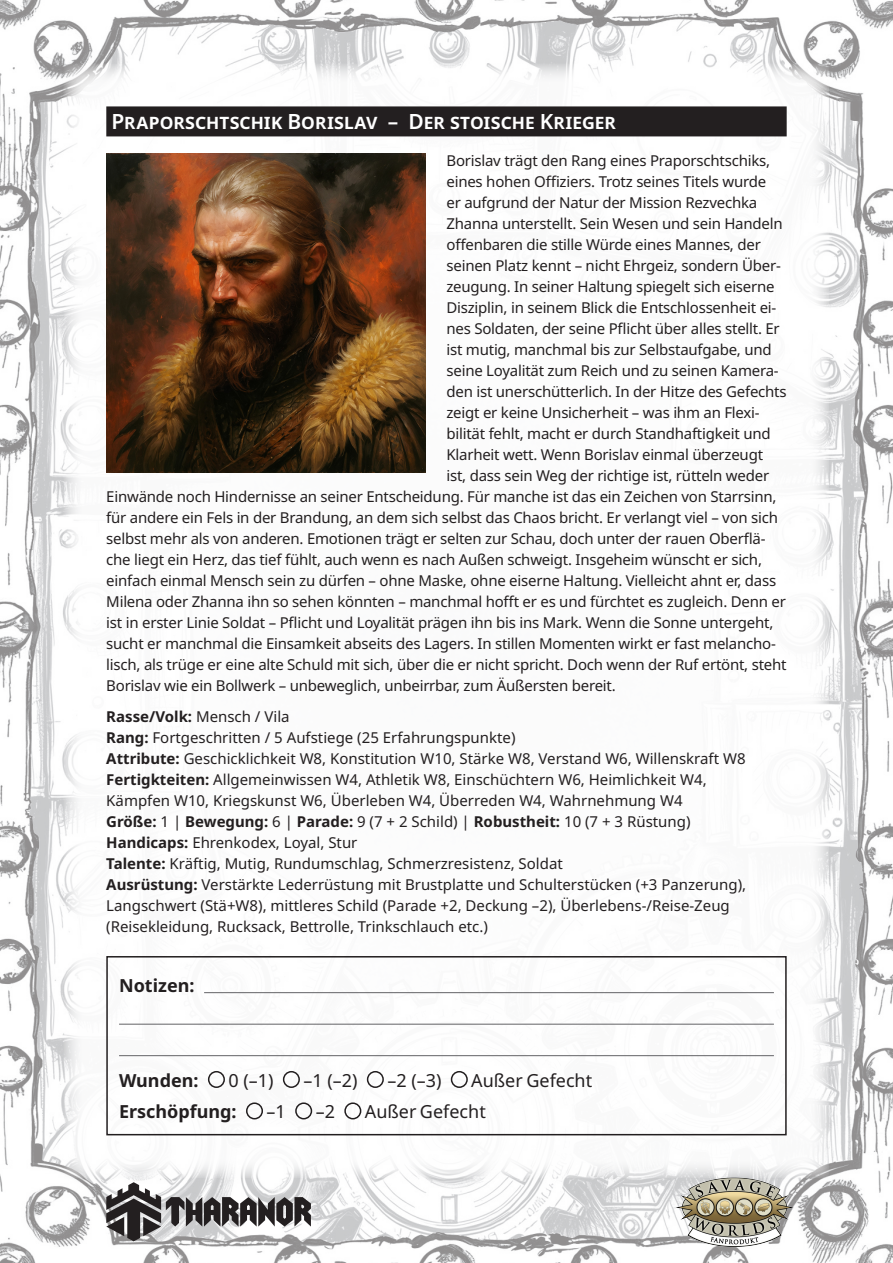
<style>
.page{position:relative;width:893px;height:1263px;background:#fff}
.page>*{position:absolute;margin:0;border:0;box-sizing:border-box;transform-origin:0 0}
.Standard_Zwischenübe{font:600 21px "Noto Sans";letter-spacing:.005em;color:#fff}
.Standard_Fließtext{font:18px "Noto Sans";color:#231f20}
.Standard_Fließtext-2{font:700 18px "Noto Sans";color:#231f20}
.Standard_Fließtext-3{font:15px/21px "Noto Sans";letter-spacing:-.015em;color:#231f20}
.s1{font-weight:700}
</style>
<div class="page">
<img style="left:0;top:0;width:893px;height:1263px">
<div style="left:64px;top:64px;width:765px;height:1114px;background:#fff"></div>
<svg style="left:106px;top:1182px;width:205px;height:59px"></svg>
<img style="left:674px;top:1171px;width:121px;height:81px">
<div style="left:106px;top:106px;width:681px;height:30px;background:#231f20"></div>
<img style="left:106px;top:153px;width:319px;height:319px">
<div style="left:106px;top:956px;width:681px;height:179px;border:2px solid #231f20"></div>
<div style="left:208px;top:1071px;width:17px;height:17px;border:2px solid #231f20;border-radius:50%"></div>
<div style="left:283px;top:1071px;width:17px;height:17px;border:2px solid #231f20;border-radius:50%"></div>
<div style="left:367px;top:1071px;width:17px;height:17px;border:2px solid #231f20;border-radius:50%"></div>
<div style="left:451px;top:1071px;width:17px;height:17px;border:2px solid #231f20;border-radius:50%"></div>
<div style="left:246px;top:1102px;width:17px;height:17px;border:2px solid #231f20;border-radius:50%"></div>
<div style="left:295px;top:1102px;width:17px;height:17px;border:2px solid #231f20;border-radius:50%"></div>
<div style="left:344px;top:1102px;width:17px;height:17px;border:2px solid #231f20;border-radius:50%"></div>
<hr style="left:204px;top:992px;width:570px;height:1px;background:#636366">
<hr style="left:119px;top:1024px;width:655px;height:1px;background:#636366">
<hr style="left:119px;top:1055px;width:655px;height:1px;background:#636366">
<p class="Standard_Zwischenübe" style="left:112px;top:109px;width:506px">Praporschtschik Borislav – Der stoische Krieger</p>
<p class="Standard_Fließtext-3" style="left:446px;top:150px;width:325px">Borislav trägt den Rang eines Praporschtschiks,</p>
<p class="Standard_Fließtext-3" style="left:446px;top:171px;width:321px">eines hohen Offiziers. Trotz seines Titels wurde</p>
<p class="Standard_Fließtext-3" style="left:446px;top:192px;width:312px">er aufgrund der Natur der Mission Rezvechka</p>
<p class="Standard_Fließtext-3" style="left:446px;top:213px;width:338px">Zhanna unterstellt. Sein Wesen und sein Handeln</p>
<p class="Standard_Fließtext-3" style="left:446px;top:234px;width:316px">offenbaren die stille Würde eines Mannes, der</p>
<p class="Standard_Fließtext-3" style="left:446px;top:255px;width:336px">seinen Platz kennt – nicht Ehrgeiz, sondern Über-</p>
<p class="Standard_Fließtext-3" style="left:446px;top:276px;width:330px">zeugung. In seiner Haltung spiegelt sich eiserne</p>
<p class="Standard_Fließtext-3" style="left:446px;top:297px;width:331px">Disziplin, in seinem Blick die Entschlossenheit ei-</p>
<p class="Standard_Fließtext-3" style="left:446px;top:318px;width:335px">nes Soldaten, der seine Pflicht über alles stellt. Er</p>
<p class="Standard_Fließtext-3" style="left:446px;top:339px;width:327px">ist mutig, manchmal bis zur Selbstaufgabe, und</p>
<p class="Standard_Fließtext-3" style="left:446px;top:360px;width:334px">seine Loyalität zum Reich und zu seinen Kamera-</p>
<p class="Standard_Fließtext-3" style="left:446px;top:381px;width:342px">den ist unerschütterlich. In der Hitze des Gefechts</p>
<p class="Standard_Fließtext-3" style="left:446px;top:402px;width:315px">zeigt er keine Unsicherheit – was ihm an Flexi-</p>
<p class="Standard_Fließtext-3" style="left:446px;top:423px;width:326px">bilität fehlt, macht er durch Standhaftigkeit und</p>
<p class="Standard_Fließtext-3" style="left:446px;top:444px;width:318px">Klarheit wett. Wenn Borislav einmal überzeugt</p>
<p class="Standard_Fließtext-3" style="left:446px;top:465px;width:324px">ist, dass sein Weg der richtige ist, rütteln weder</p>
<p class="Standard_Fließtext-3" style="left:106px;top:486px;width:672px">Einwände noch Hindernisse an seiner Entscheidung. Für manche ist das ein Zeichen von Starrsinn,</p>
<p class="Standard_Fließtext-3" style="left:106px;top:507px;width:673px">für andere ein Fels in der Brandung, an dem sich selbst das Chaos bricht. Er verlangt viel – von sich</p>
<p class="Standard_Fließtext-3" style="left:106px;top:528px;width:661px">selbst mehr als von anderen. Emotionen trägt er selten zur Schau, doch unter der rauen Oberflä-</p>
<p class="Standard_Fließtext-3" style="left:106px;top:549px;width:657px">che liegt ein Herz, das tief fühlt, auch wenn es nach Außen schweigt. Insgeheim wünscht er sich,</p>
<p class="Standard_Fließtext-3" style="left:106px;top:570px;width:671px">einfach einmal Mensch sein zu dürfen – ohne Maske, ohne eiserne Haltung. Vielleicht ahnt er, dass</p>
<p class="Standard_Fließtext-3" style="left:106px;top:591px;width:681px">Milena oder Zhanna ihn so sehen könnten – manchmal hofft er es und fürchtet es zugleich. Denn er</p>
<p class="Standard_Fließtext-3" style="left:106px;top:612px;width:669px">ist in erster Linie Soldat – Pflicht und Loyalität prägen ihn bis ins Mark. Wenn die Sonne untergeht,</p>
<p class="Standard_Fließtext-3" style="left:106px;top:633px;width:671px">sucht er manchmal die Einsamkeit abseits des Lagers. In stillen Momenten wirkt er fast melancho-</p>
<p class="Standard_Fließtext-3" style="left:106px;top:654px;width:682px">lisch, als trüge er eine alte Schuld mit sich, über die er nicht spricht. Doch wenn der Ruf ertönt, steht</p>
<p class="Standard_Fließtext-3" style="left:106px;top:675px;width:511px">Borislav wie ein Bollwerk – unbeweglich, unbeirrbar, zum Äußersten bereit.</p>
<p class="Standard_Fließtext-3" style="left:106px;top:706px;width:641px"><span class="s1">Rasse/Volk:</span> Mensch / Vila<br><span class="s1">Rang:</span> Fortgeschritten / 5 Aufstiege (25 Erfahrungspunkte)<br><span class="s1">Attribute:</span> Geschicklichkeit W8, Konstitution W10, Stärke W8, Verstand W6, Willenskraft W8<br><span class="s1">Fertigkteiten:</span> Allgemeinwissen W4, Athletik W8, Einschüchtern W6, Heimlichkeit W4, Kämpfen W10, Kriegskunst W6, Überleben W4, Überreden W4, Wahrnehmung W4<br><span class="s1">Größe:</span> 1 | <span class="s1">Bewegung:</span> 6 | <span class="s1">Parade:</span> 9 (7 + 2 Schild) | <span class="s1">Robustheit:</span> 10 (7 + 3 Rüstung)<br><span class="s1">Handicaps:</span> Ehrenkodex, Loyal, Stur<br><span class="s1">Talente:</span> Kräftig, Mutig, Rundumschlag, Schmerzresistenz, Soldat<br><span class="s1">Ausrüstung:</span> Verstärkte Lederrü stung mit Brustplatte und Schulterstü cken (+3 Panzerung), Langschwert (Stä+W8), mittleres Schild (Parade +2, Deckung –2), Überlebens-/Reise-Zeug (Reisekleidung, Rucksack, Bettrolle, Trinkschlauch etc.)</p>
<p class="Standard_Fließtext-2" style="left:119px;top:975px;width:77px">Notizen:</p>
<p class="Standard_Fließtext-2" style="left:119px;top:1070px;width:81px">Wunden:</p>
<p class="Standard_Fließtext" style="left:228px;top:1070px;width:47px">0 (–1)</p>
<p class="Standard_Fließtext" style="left:303px;top:1070px;width:56px">–1 (–2)</p>
<p class="Standard_Fließtext" style="left:387px;top:1070px;width:56px">–2 (–3)</p>
<p class="Standard_Fließtext" style="left:471px;top:1070px;width:122px">Außer Gefecht</p>
<p class="Standard_Fließtext-2" style="left:119px;top:1102px;width:119px">Erschöpfung:</p>
<p class="Standard_Fließtext" style="left:267px;top:1102px;width:21px">–1</p>
<p class="Standard_Fließtext" style="left:316px;top:1102px;width:21px">–2</p>
<p class="Standard_Fließtext" style="left:365px;top:1102px;width:122px">Außer Gefecht</p>
</div>
